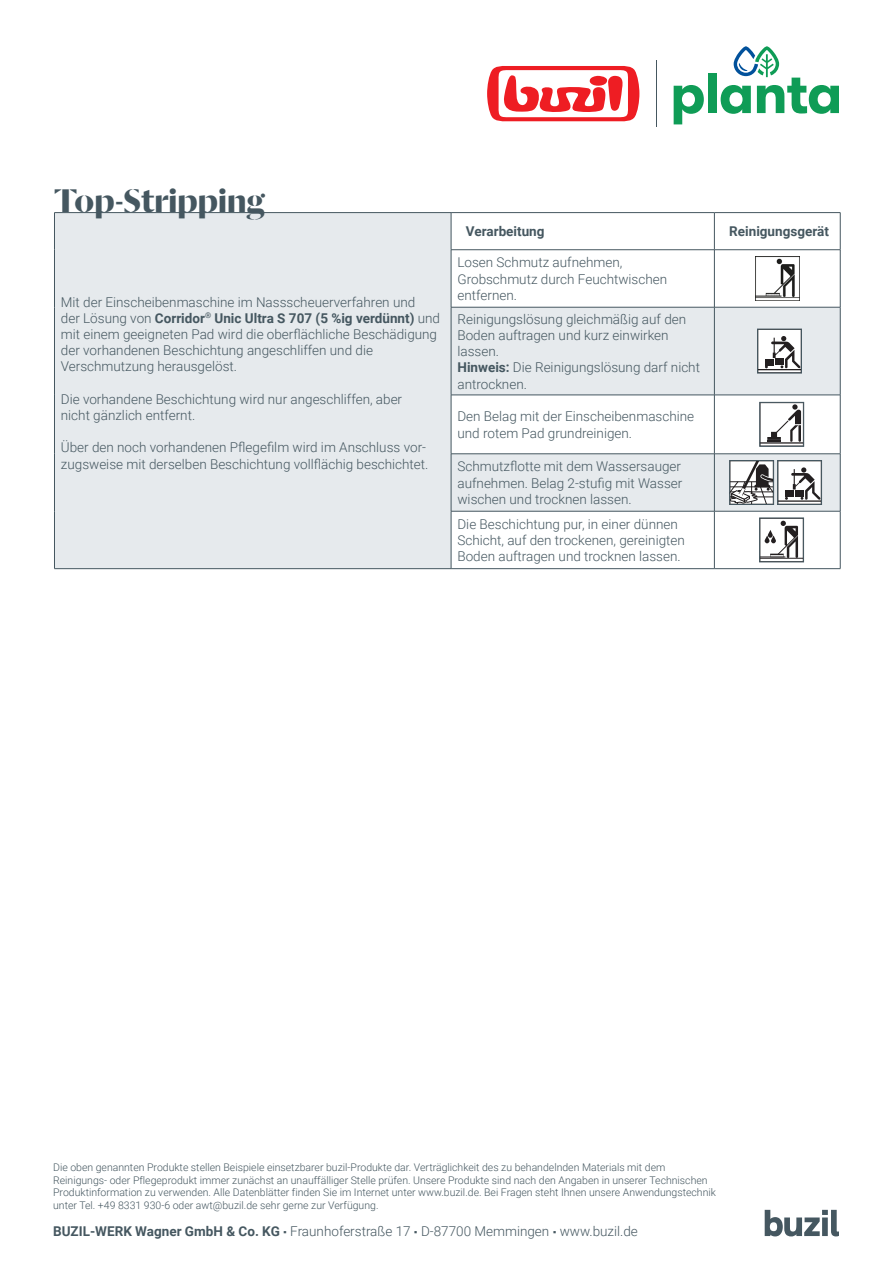
<style>
.page{position:relative;width:893px;height:1263px;background:#fff}
.page>*{position:absolute;margin:0;border:0;box-sizing:border-box;transform-origin:0 0}
.t1{font:700 36px "Dala Moa";color:#455760}
.Text_Tabelle{font:300 13.5px/16.2px "Roboto";color:#455760}
.t2{font:700 13.5px "Roboto";color:#455760}
.t3{font:300 10.5px/12.6px "Roboto";color:#455760}
.s1{font-weight:700}
.s2{font-family:"GT America LCG";font-weight:700}
</style>
<div class="page">
<hr style="left:656px;top:61px;width:1px;height:66px;background:#455760">
<svg style="left:487px;top:66px;width:152px;height:55px"></svg>
<svg style="left:674px;top:85px;width:30px;height:39px"></svg>
<div style="left:708px;top:73px;width:9px;height:40px;background:#0f9c56"></div>
<svg style="left:721px;top:46px;width:118px;height:68px"></svg>
<svg style="left:765px;top:1210px;width:74px;height:26px"></svg>
<svg style="left:55px;top:213px;width:785px;height:355px;fill:#e6eaed"></svg>
<svg style="left:452px;top:250px;width:388px;height:203px"></svg>
<hr style="left:54px;top:212px;width:397px;height:1px;background:#455760">
<hr style="left:54px;top:213px;width:1px;height:37px;background:#455760">
<hr style="left:54px;top:250px;width:1px;height:57px;background:#455760">
<hr style="left:54px;top:307px;width:1px;height:88px;background:#455760">
<hr style="left:54px;top:395px;width:1px;height:59px;background:#455760">
<hr style="left:54px;top:454px;width:1px;height:57px;background:#455760">
<hr style="left:54px;top:511px;width:1px;height:57px;background:#455760">
<hr style="left:54px;top:568px;width:397px;height:1px;background:#455760">
<hr style="left:451px;top:212px;width:263px;height:1px;background:#455760">
<hr style="left:451px;top:213px;width:1px;height:37px;background:#455760">
<hr style="left:714px;top:212px;width:126px;height:1px;background:#455760">
<hr style="left:714px;top:213px;width:1px;height:37px;background:#455760">
<hr style="left:840px;top:213px;width:1px;height:37px;background:#455760">
<hr style="left:451px;top:249px;width:263px;height:1px;background:#455760">
<hr style="left:451px;top:250px;width:1px;height:57px;background:#455760">
<hr style="left:714px;top:249px;width:126px;height:1px;background:#455760">
<hr style="left:714px;top:250px;width:1px;height:57px;background:#455760">
<hr style="left:840px;top:250px;width:1px;height:57px;background:#455760">
<hr style="left:451px;top:307px;width:263px;height:1px;background:#455760">
<hr style="left:451px;top:307px;width:1px;height:88px;background:#455760">
<hr style="left:714px;top:307px;width:126px;height:1px;background:#455760">
<hr style="left:714px;top:307px;width:1px;height:88px;background:#455760">
<hr style="left:840px;top:307px;width:1px;height:88px;background:#455760">
<hr style="left:451px;top:395px;width:263px;height:1px;background:#455760">
<hr style="left:451px;top:395px;width:1px;height:59px;background:#455760">
<hr style="left:714px;top:395px;width:126px;height:1px;background:#455760">
<hr style="left:714px;top:395px;width:1px;height:59px;background:#455760">
<hr style="left:840px;top:395px;width:1px;height:59px;background:#455760">
<hr style="left:451px;top:453px;width:263px;height:1px;background:#455760">
<hr style="left:451px;top:454px;width:1px;height:57px;background:#455760">
<hr style="left:714px;top:453px;width:126px;height:1px;background:#455760">
<hr style="left:714px;top:454px;width:1px;height:57px;background:#455760">
<hr style="left:840px;top:454px;width:1px;height:57px;background:#455760">
<hr style="left:451px;top:511px;width:263px;height:1px;background:#455760">
<hr style="left:451px;top:511px;width:1px;height:57px;background:#455760">
<hr style="left:714px;top:511px;width:126px;height:1px;background:#455760">
<hr style="left:714px;top:511px;width:1px;height:57px;background:#455760">
<hr style="left:840px;top:511px;width:1px;height:57px;background:#455760">
<hr style="left:451px;top:568px;width:263px;height:1px;background:#455760">
<hr style="left:714px;top:568px;width:126px;height:1px;background:#455760">
<img style="left:755px;top:256px;width:44px;height:45px">
<svg style="left:759px;top:331px;width:41px;height:40px"></svg>
<div style="left:757px;top:329px;width:45px;height:44px;border:1px solid #455760"></div>
<svg style="left:761px;top:404px;width:41px;height:41px"></svg>
<div style="left:759px;top:402px;width:45px;height:45px;border:1px solid #455760"></div>
<div style="left:729px;top:460px;width:45px;height:45px;border:1px solid #455760"></div>
<svg style="left:730px;top:460px;width:90px;height:44px"></svg>
<div style="left:777px;top:460px;width:45px;height:45px;border:1px solid #455760"></div>
<svg style="left:761px;top:520px;width:41px;height:40px"></svg>
<div style="left:759px;top:518px;width:45px;height:44px;border:1px solid #455760"></div>
<p class="t1" style="left:54px;top:178px;width:212px">Top-Stripping</p>
<p class="Text_Tabelle" style="left:61px;top:293px;width:381px">Mit der Einscheibenmaschine im Nassscheuerverfahren und<br>der Lösung von <span class="s1">Corridor</span><sup>®</sup> <span class="s1">Unic Ultra S 707 (5 %ig verdünnt)</span> und mit einem geeigneten Pad wird die oberflächliche Beschädigung der vorhandenen Beschichtung angeschliffen und die Verschmutzung herausgelöst.</p>
<p class="Text_Tabelle" style="left:61px;top:390px;width:343px">Die vorhandene Beschichtung wird nur angeschliffen, aber nicht gänzlich entfernt.</p>
<p class="Text_Tabelle" style="left:61px;top:439px;width:369px">Über den noch vorhandenen Pflegefilm wird im Anschluss vor&shy;zugsweise mit derselben Beschichtung vollflächig beschichtet.</p>
<p class="t2" style="left:466px;top:222px;width:80px">Verarbeitung</p>
<p class="t2" style="left:729px;top:222px;width:101px">Reinigungsgerät</p>
<p class="Text_Tabelle" style="left:457px;top:254px;width:211px">Losen Schmutz aufnehmen,<br>Grobschmutz durch Feuchtwischen entfernen.</p>
<p class="Text_Tabelle" style="left:457px;top:310px;width:230px">Reinigungslösung gleichmäßig auf den<br>Boden auftragen und kurz einwirken lassen.</p>
<p class="Text_Tabelle" style="left:457px;top:359px;width:244px"><span class="s1">Hinweis:</span> Die Reinigungslösung darf nicht antrocknen.</p>
<p class="Text_Tabelle" style="left:457px;top:408px;width:238px">Den Belag mit der Einscheibenmaschine und rotem Pad grundreinigen.</p>
<p class="Text_Tabelle" style="left:457px;top:458px;width:226px;text-align:justify">Schmutzflotte mit dem Wassersauger aufnehmen. Belag 2-stufig mit Wasser wischen und trocknen lassen.</p>
<p class="Text_Tabelle" style="left:457px;top:515px;width:229px">Die Beschichtung pur, in einer dünnen<br>Schicht, auf den trockenen, gereinigten<br>Boden auftragen und trocknen lassen.</p>
<p class="t3" style="left:53px;top:1161px;width:664px">Die oben genannten Produkte stellen Beispiele einsetzbarer buzil-Produkte dar. Verträglichkeit des zu behandelnden Materials mit dem Reinigungs- oder Pflegeprodukt immer zunächst an unauffälliger Stelle prüfen. Unsere Produkte sind nach den Angaben in unserer Technischen Produktinformation zu verwenden. Alle Datenblätter finden Sie im Internet unter www.buzil.de. Bei Fragen steht Ihnen unsere Anwendungstechnik unter Tel. +49 8331 930-6 oder awt@buzil.de sehr gerne zur Verfügung.</p>
<p class="Text_Tabelle" style="left:53px;top:1223px;width:586px"><span class="s1">BUZIL-WERK Wagner GmbH &amp; Co. KG</span> <span class="s2">·</span> Fraunhoferstraße 17 <span class="s2">·</span> D-87700 Memmingen <span class="s2">·</span> www.buzil.de</p>
</div>
